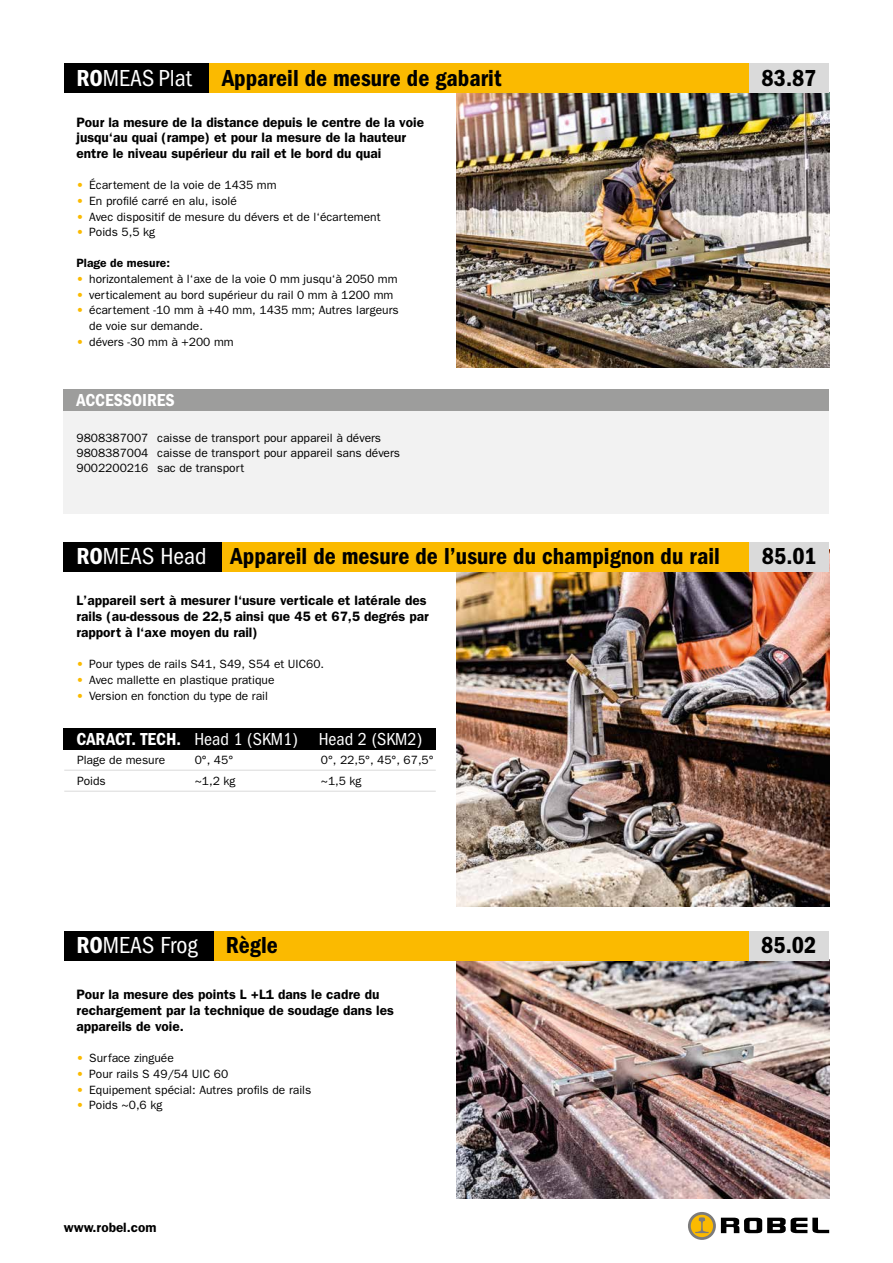
<style>
.page{position:relative;width:893px;height:1263px;background:#fff}
.page>*{position:absolute;margin:0;border:0;box-sizing:border-box;transform-origin:0 0}
.t1{font:600 condensed 24px "Franklin Gothic";color:#000}
.t2{font:condensed 24px "Franklin Gothic";color:#fff}
.t3{font:condensed 18px "Franklin Gothic";color:#fff}
.t4{font:600 condensed 18px "Franklin Gothic";color:#fff}
.t5{font:600 13.65px/15.8px "Franklin Gothic";color:#000}
.t6{font:600 13.5px "Franklin Gothic";color:#000}
.t7{font:12px/15px "Franklin Gothic";color:#000}
.t8{font:600 12px "Franklin Gothic";color:#000}
.s1{color:#fff}
.s2{font-weight:400;color:#fff}
.s3{color:#fbba00}
.s4{font-weight:600}
.s5{font-weight:600;color:#000}
</style>
<div class="page">
<img style="left:457px;top:93px;width:372px;height:274px">
<img style="left:457px;top:571px;width:372px;height:335px">
<img style="left:457px;top:960px;width:372px;height:238px">
<div style="left:64px;top:403px;width:765px;height:110px;background:#f2f2f2"></div>
<div style="left:64px;top:389px;width:765px;height:21px;background:#9d9d9c"></div>
<div style="left:208px;top:64px;width:550px;height:29px;background:#fbba00"></div>
<div style="left:222px;top:542px;width:536px;height:29px;background:#fbba00"></div>
<div style="left:214px;top:931px;width:544px;height:29px;background:#fbba00"></div>
<div style="left:64px;top:64px;width:144px;height:29px;background:#000"></div>
<div style="left:64px;top:542px;width:158px;height:29px;background:#000"></div>
<div style="left:64px;top:931px;width:150px;height:29px;background:#000"></div>
<div style="left:750px;top:64px;width:79px;height:29px;background:#dadada"></div>
<div style="left:750px;top:542px;width:79px;height:29px;background:#dadada"></div>
<div style="left:750px;top:931px;width:79px;height:29px;background:#dadada"></div>
<hr style="left:64px;top:749px;width:372px;height:1px;background:#dadada">
<hr style="left:64px;top:770px;width:372px;height:1px;background:#dadada">
<hr style="left:64px;top:791px;width:372px;height:1px;background:#dadada">
<div style="left:64px;top:728px;width:372px;height:21px;background:#000"></div>
<svg style="left:688px;top:1212px;width:28px;height:28px"></svg>
<svg style="left:721px;top:1218px;width:108px;height:15px"></svg>
<svg style="left:691px;top:1215px;width:22px;height:22px"></svg>
<svg style="left:695px;top:1217px;width:14px;height:16px"></svg>
<h1 class="t1" style="left:76px;top:64px;width:426px"><span class="s1">RO</span><span class="s2">MEAS Plat</span> Appareil de mesure de gabarit</h1>
<p class="t5" style="left:76px;top:115px;width:349px">Pour la mesure de la distance depuis le centre de la voie jusqu‘au quai (rampe) et pour la mesure de la hauteur entre le niveau supérieur du rail et le bord du quai</p>
<p class="t7" style="left:76px;top:178px;width:202px"><span class="s3">•</span> Écartement de la voie de 1435 mm</p>
<p class="t7" style="left:76px;top:193px;width:162px"><span class="s3">•</span> En profilé carré en alu, isolé</p>
<p class="t7" style="left:76px;top:209px;width:306px"><span class="s3">•</span> Avec dispositif de mesure du dévers et de l‘écartement</p>
<p class="t7" style="left:76px;top:225px;width:80px"><span class="s3">•</span> Poids 5,5 kg</p>
<p class="t8" style="left:76px;top:256px;width:95px">Plage de mesure:</p>
<p class="t7" style="left:76px;top:271px;width:323px"><span class="s3">•</span> horizontalement à l‘axe de la voie 0 mm jusqu‘à 2050 mm</p>
<p class="t7" style="left:76px;top:287px;width:318px"><span class="s3">•</span> verticalement au bord supérieur du rail 0 mm à 1200 mm</p>
<p class="t7" style="left:89px;top:303px;width:311px;line-height:15.8px;text-indent:-13px"><span class="s3">•</span> écartement -10 mm à +40 mm, 1435 mm; Autres largeurs de voie sur demande.</p>
<p class="t7" style="left:76px;top:334px;width:159px"><span class="s3">•</span> dévers -30 mm à +200 mm</p>
<h2 class="t4" style="left:76px;top:389px;width:100px">ACCESSOIRES</h2>
<p class="t7" style="left:76px;top:430px;width:325px">9808387007 caisse de transport pour appareil à dévers<br>9808387004 caisse de transport pour appareil sans dévers<br>9002200216 sac de transport</p>
<h1 class="t1" style="left:76px;top:543px;width:645px"><span class="s1">RO</span><span class="s2">MEAS Head</span> Appareil de mesure de l’usure du champignon du rail</h1>
<p class="t5" style="left:76px;top:593px;width:354px">L’appareil sert à mesurer l‘usure verticale et latérale des rails (au-dessous de 22,5 ainsi que 45 et 67,5 degrés par rapport à l‘axe moyen du rail)</p>
<p class="t7" style="left:76px;top:657px;width:249px"><span class="s3">•</span> Pour types de rails S41, S49, S54 et UIC60.</p>
<p class="t7" style="left:76px;top:673px;width:200px"><span class="s3">•</span> Avec mallette en plastique pratique</p>
<p class="t7" style="left:76px;top:688px;width:193px"><span class="s3">•</span> Version en fonction du type de rail</p>
<h2 class="t3" style="left:76px;top:729px;width:347px"><span class="s4">CARACT. TECH.</span> Head 1 (SKM1) Head 2 (SKM2)</h2>
<p class="t7" style="left:77px;top:753px;width:90px">Plage de mesure</p>
<p class="t7" style="left:195px;top:753px;width:40px">0°, 45°</p>
<p class="t7" style="left:321px;top:753px;width:114px">0°, 22,5°, 45°, 67,5°</p>
<p class="t7" style="left:77px;top:774px;width:30px">Poids</p>
<p class="t7" style="left:195px;top:774px;width:42px">~1,2 kg</p>
<p class="t7" style="left:321px;top:774px;width:42px">~1,5 kg</p>
<h1 class="t1" style="left:761px;top:64px;width:56px">83.87</h1>
<h1 class="t1" style="left:762px;top:543px;width:56px">85.01</h1>
<h1 class="t2" style="left:76px;top:932px;width:203px"><span class="s4">RO</span>MEAS Frog <span class="s5">Règle</span></h1>
<p class="t5" style="left:76px;top:986px;width:319px">Pour la mesure des points L +L1 dans le cadre du rechargement par la technique de soudage dans les appareils de voie.</p>
<p class="t7" style="left:76px;top:1051px;width:99px"><span class="s3">•</span> Surface zinguée</p>
<p class="t7" style="left:76px;top:1066px;width:153px"><span class="s3">•</span> Pour rails S 49/54 UIC 60</p>
<p class="t7" style="left:76px;top:1082px;width:236px"><span class="s3">•</span> Equipement spécial: Autres profils de rails</p>
<p class="t7" style="left:76px;top:1098px;width:87px"><span class="s3">•</span> Poids ~0,6 kg</p>
<p class="t6" style="left:64px;top:1219px;width:94px">www.robel.com</p>
<h1 class="t1" style="left:761px;top:932px;width:57px">85.02</h1>
</div>
